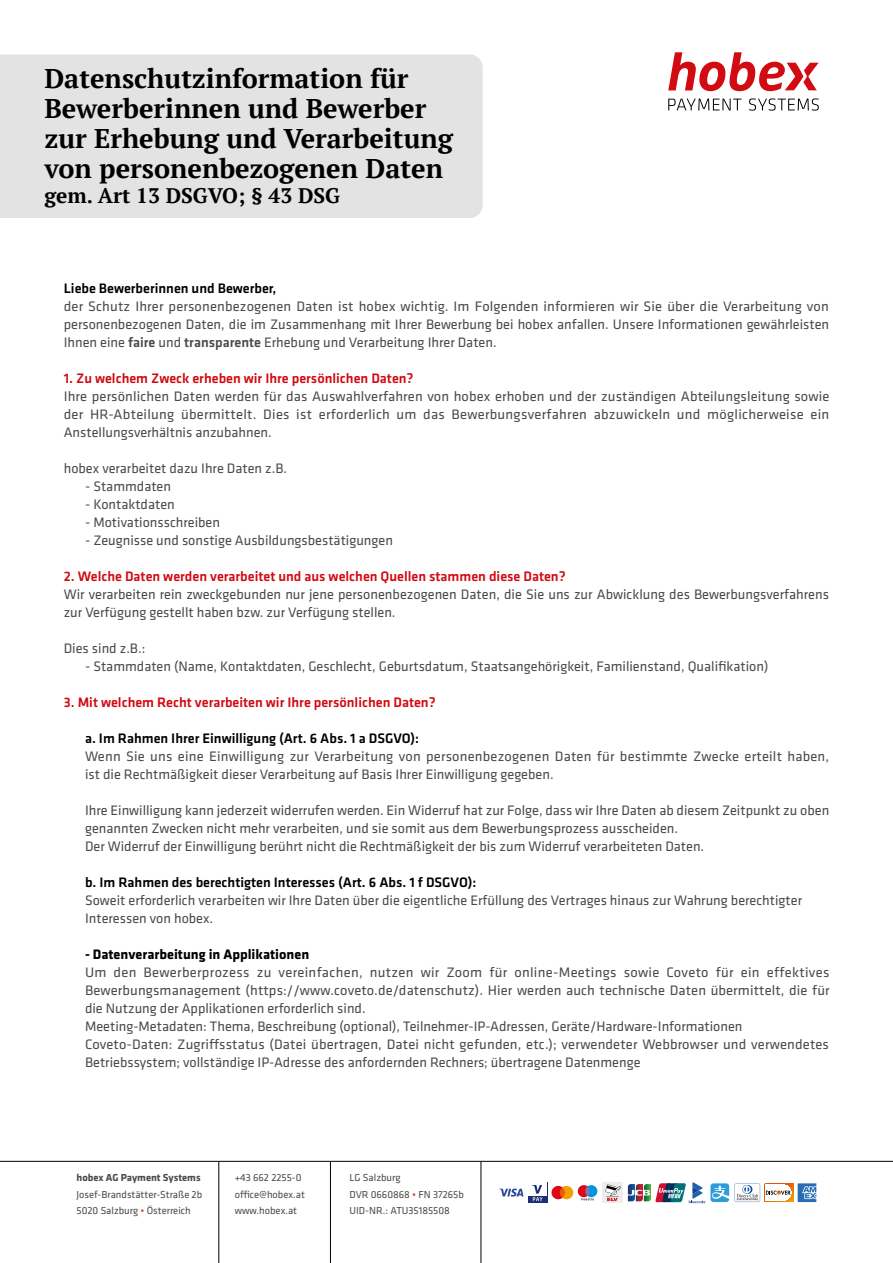
<style>
.page{position:relative;width:893px;height:1263px;background:#fff}
.page>*{position:absolute;margin:0;border:0;box-sizing:border-box;transform-origin:0 0}
.t1{font:700 27px/30px "PT Serif";color:#000}
.t2{font:700 21px "PT Serif";color:#000}
.t3{font:14.25px/18px "Klavika";color:#4a4a49}
.t4{font:500 14.25px "Klavika";color:#d20a11}
.t5{font:500 14.25px "Klavika";color:#000}
.t6{font:700 14.25px "Klavika";color:#000}
.t7{font:10.5px/16.5px "Klavika";color:#4a4a49}
.t8{font:700 10.5px "Klavika";color:#4a4a49}
.s1{font-weight:500}
.s2{color:#d83e28}
</style>
<div class="page">
<hr style="left:0;top:1161px;width:893px;height:1px;background:#000">
<hr style="left:330px;top:1161px;width:1px;height:102px;background:#000">
<hr style="left:481px;top:1161px;width:1px;height:102px;background:#000">
<hr style="left:219px;top:1161px;width:1px;height:102px;background:#000">
<svg style="left:551px;top:1185px;width:47px;height:15px"></svg>
<svg style="left:735px;top:1183px;width:81px;height:19px"></svg>
<svg style="left:498px;top:1186px;width:28px;height:13px"></svg>
<svg style="left:499px;top:1188px;width:24px;height:8px"></svg>
<div style="left:528px;top:1182px;width:19px;height:21px;background:#1c2f76"></div>
<div style="left:528px;top:1183px;width:19px;height:13px;background:#fff"></div>
<svg style="left:532px;top:1185px;width:11px;height:16px"></svg>
<div style="left:602px;top:1182px;width:21px;height:21px;background:#ededed"></div>
<svg style="left:605px;top:1182px;width:124px;height:21px"></svg>
<svg style="left:668px;top:52px;width:151px;height:39px"></svg>
<svg style="left:668px;top:99px;width:73px;height:11px"></svg>
<svg style="left:749px;top:98px;width:70px;height:13px"></svg>
<div style="left:0;top:54px;width:483px;height:164px;background:#e3e3e3"></div>
<h1 class="t1" style="left:44px;top:63px;width:410px">Datenschutzinformation für<br>Bewerberinnen und Bewerber zur Erhebung und Verarbeitung von personenbezogenen Daten</h1>
<h2 class="t2" style="left:44px;top:182px;width:297px">gem. Art 13 DSGVO; § 43 DSG</h2>
<p class="t5" style="left:64px;top:279px;width:214px">Liebe Bewerberinnen und Bewerber,</p>
<p class="t3" style="left:64px;top:297px;width:767px;text-align:justify">der Schutz Ihrer personenbezogenen Daten ist hobex wichtig. Im Folgenden informieren wir Sie über die Verarbeitung von personenbezogenen Daten, die im Zusammenhang mit Ihrer Bewerbung bei hobex anfallen. Unsere Informationen gewährleisten Ihnen eine <span class="s1">faire</span> und <span class="s1">transparente</span> Erhebung und Verarbeitung Ihrer Daten.</p>
<p class="t4" style="left:64px;top:369px;width:351px">1. Zu welchem Zweck erheben wir Ihre persönlichen Daten?</p>
<p class="t3" style="left:64px;top:387px;width:767px;text-align:justify">Ihre persönlichen Daten werden für das Auswahlverfahren von hobex erhoben und der zuständigen Abteilungsleitung sowie der HR-Abteilung übermittelt. Dies ist erforderlich um das Bewerbungsverfahren abzuwickeln und möglicherweise ein Anstellungsverhältnis anzubahnen.</p>
<p class="t3" style="left:64px;top:459px;width:225px">hobex verarbeitet dazu Ihre Daten z.B.</p>
<p class="t3" style="left:85px;top:477px;width:88px">- Stammdaten</p>
<p class="t3" style="left:85px;top:495px;width:91px">- Kontaktdaten</p>
<p class="t3" style="left:85px;top:513px;width:137px">- Motivationsschreiben</p>
<p class="t3" style="left:85px;top:531px;width:309px">- Zeugnisse und sonstige Ausbildungsbestätigungen</p>
<p class="t4" style="left:64px;top:567px;width:503px">2. Welche Daten werden verarbeitet und aus welchen Quellen stammen diese Daten?</p>
<p class="t3" style="left:64px;top:585px;width:767px">Wir verarbeiten rein zweckgebunden nur jene personenbezogenen Daten, die Sie uns zur Abwicklung des Bewerbungsverfahrens zur Verfügung gestellt haben bzw. zur Verfügung stellen.</p>
<p class="t3" style="left:64px;top:639px;width:83px">Dies sind z.B.:</p>
<p class="t3" style="left:85px;top:657px;width:685px">- Stammdaten (Name, Kontaktdaten, Geschlecht, Geburtsdatum, Staatsangehörigkeit, Familienstand, Qualifikation)</p>
<p class="t4" style="left:64px;top:693px;width:373px">3. Mit welchem Recht verarbeiten wir Ihre persönlichen Daten?</p>
<p class="t5" style="left:85px;top:729px;width:336px">a. Im Rahmen Ihrer Einwilligung (Art. 6 Abs. 1 a DSGVO):</p>
<p class="t3" style="left:85px;top:747px;width:746px">Wenn Sie uns eine Einwilligung zur Verarbeitung von personenbezogenen Daten für bestimmte Zwecke erteilt haben, ist die Rechtmäßigkeit dieser Verarbeitung auf Basis Ihrer Einwilligung gegeben.</p>
<p class="t3" style="left:85px;top:801px;width:746px">Ihre Einwilligung kann jederzeit widerrufen werden. Ein Widerruf hat zur Folge, dass wir Ihre Daten ab diesem Zeitpunkt zu oben genannten Zwecken nicht mehr verarbeiten, und sie somit aus dem Bewerbungsprozess ausscheiden.<br>Der Widerruf der Einwilligung berührt nicht die Rechtmäßigkeit der bis zum Widerruf verarbeiteten Daten.</p>
<p class="t5" style="left:85px;top:873px;width:393px">b. Im Rahmen des berechtigten Interesses (Art. 6 Abs. 1 f DSGVO):</p>
<p class="t3" style="left:85px;top:891px;width:719px">Soweit erforderlich verarbeiten wir Ihre Daten über die eigentliche Erfüllung des Vertrages hinaus zur Wahrung berechtigter<br>Interessen von hobex.</p>
<p class="t6" style="left:85px;top:944px;width:226px">- Datenverarbeitung in Applikationen</p>
<p class="t3" style="left:85px;top:963px;width:746px">Um den Bewerberprozess zu vereinfachen, nutzen wir Zoom für online-Meetings sowie Coveto für ein effektives Bewerbungsmanagement (https://www.coveto.de/datenschutz). Hier werden auch technische Daten übermittelt, die für die Nutzung der Applikationen erforderlich sind.<br>Meeting-Metadaten: Thema, Beschreibung (optional), Teilnehmer-IP-Adressen, Geräte/Hardware-Informationen Coveto-Daten: Zugriffsstatus (Datei übertragen, Datei nicht gefunden, etc.); verwendeter Webbrowser und verwendetes Betriebssystem; vollständige IP-Adresse des anfordernden Rechners; übertragene Datenmenge</p>
<p class="t8" style="left:77px;top:1170px;width:126px">hobex AG Payment Systems</p>
<p class="t7" style="left:77px;top:1186px;width:127px">Josef-Brandstätter-Straße 2b<br>5020 Salzburg <span class="s2">•</span> Österreich</p>
<p class="t7" style="left:235px;top:1169px;width:72px">+43 662 2255-0 office@hobex.at www.hobex.at</p>
<p class="t7" style="left:350px;top:1169px;width:116px">LG Salzburg<br>DVR 0660868 <span class="s2">•</span> FN 37265b<br>UID-NR.: ATU35185508</p>
</div>
